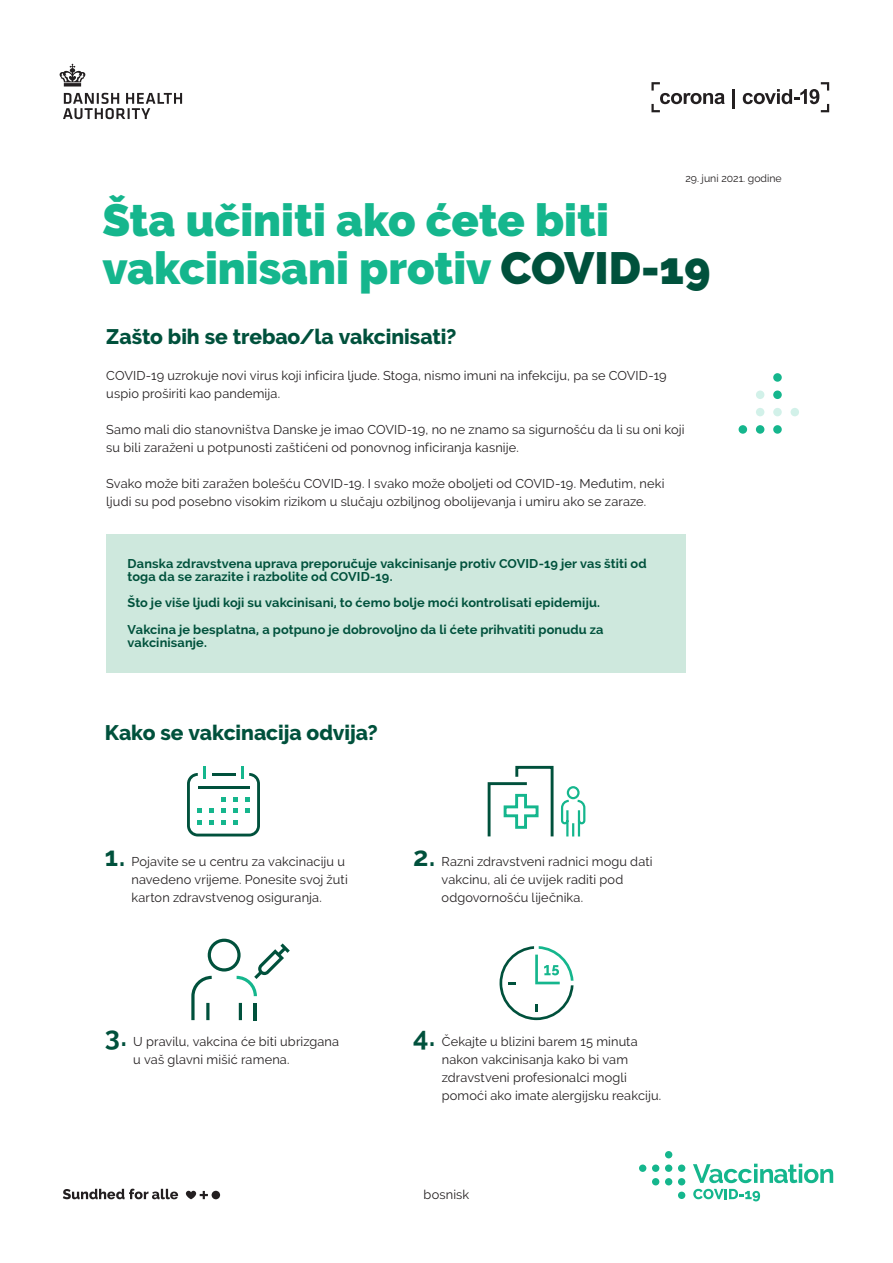
<style>
.page{position:relative;width:893px;height:1263px;background:#fff}
.page>*{position:absolute;margin:0;border:0;box-sizing:border-box;transform-origin:0 0}
.t1{font:900 45px/48px "Raleway";color:#15b68d}
.t2{font:800 21px "Raleway";letter-spacing:-.005em;color:#00513c}
.t3{font:12.75px/18px "Raleway";letter-spacing:.01em;color:#231f20}
.t4{font:700 12.75px/13.5px "Raleway";letter-spacing:.01em;color:#00513c}
.t5{font:10.5px "Raleway";color:#231f20}
.s1{color:#00513c}
.s2{font-weight:700;font-size:27px;color:#00513c}
</style>
<div class="page">
<svg style="left:60px;top:64px;width:25px;height:23px"></svg>
<svg style="left:63px;top:93px;width:119px;height:26px"></svg>
<svg style="left:651px;top:82px;width:74px;height:30px"></svg>
<hr style="left:732px;top:89px;width:3px;height:19px;background:#231f20">
<svg style="left:743px;top:82px;width:86px;height:30px"></svg>
<div style="left:106px;top:534px;width:579px;height:138px;background:#cee8dd"></div>
<svg style="left:487px;top:765px;width:99px;height:72px"></svg>
<svg style="left:499px;top:946px;width:74px;height:74px"></svg>
<svg style="left:187px;top:766px;width:73px;height:70px"></svg>
<svg style="left:191px;top:939px;width:99px;height:81px"></svg>
<div style="left:773px;top:373px;width:9px;height:9px;background:#15b68d;border-radius:50%"></div>
<div style="left:756px;top:390px;width:8px;height:9px;background:#d2f1e9;border-radius:50%"></div>
<div style="left:773px;top:390px;width:9px;height:9px;background:#15b68d;border-radius:50%"></div>
<div style="left:756px;top:408px;width:8px;height:8px;background:#d2f1e9;border-radius:50%"></div>
<div style="left:773px;top:408px;width:9px;height:8px;background:#d2f1e9;border-radius:50%"></div>
<div style="left:790px;top:408px;width:9px;height:8px;background:#d2f1e9;border-radius:50%"></div>
<div style="left:739px;top:425px;width:8px;height:9px;background:#15b68d;border-radius:50%"></div>
<div style="left:756px;top:425px;width:8px;height:9px;background:#15b68d;border-radius:50%"></div>
<div style="left:773px;top:425px;width:9px;height:9px;background:#15b68d;border-radius:50%"></div>
<svg style="left:63px;top:1189px;width:115px;height:10px"></svg>
<svg style="left:186px;top:1191px;width:34px;height:8px"></svg>
<div style="left:639px;top:1164px;width:7px;height:8px;background:#15b68d;border-radius:50%"></div>
<div style="left:665px;top:1178px;width:7px;height:7px;background:#15b68d;border-radius:50%"></div>
<div style="left:665px;top:1164px;width:7px;height:8px;background:#15b68d;border-radius:50%"></div>
<div style="left:665px;top:1151px;width:7px;height:7px;background:#15b68d;border-radius:50%"></div>
<div style="left:678px;top:1164px;width:7px;height:8px;background:#15b68d;border-radius:50%"></div>
<div style="left:678px;top:1178px;width:7px;height:7px;background:#15b68d;border-radius:50%"></div>
<div style="left:678px;top:1191px;width:7px;height:8px;background:#15b68d;border-radius:50%"></div>
<div style="left:652px;top:1164px;width:7px;height:8px;background:#15b68d;border-radius:50%"></div>
<div style="left:652px;top:1178px;width:7px;height:7px;background:#15b68d;border-radius:50%"></div>
<svg style="left:693px;top:1164px;width:140px;height:19px"></svg>
<svg style="left:693px;top:1189px;width:67px;height:12px"></svg>
<p class="t5" style="left:685px;top:172px;width:98px">29. juni 2021. godine</p>
<h1 class="t1" style="left:102px;top:197px;width:610px">Šta učiniti ako ćete biti vakcinisani protiv <span class="s1">COVID-19</span></h1>
<h2 class="t2" style="left:106px;top:324px;width:352px">Zašto bih se trebao/la vakcinisati?</h2>
<p class="t3" style="left:106px;top:366px;width:562px">COVID-19 uzrokuje novi virus koji inficira ljude. Stoga, nismo imuni na infekciju, pa se COVID-19 uspio proširiti kao pandemija.</p>
<p class="t3" style="left:106px;top:420px;width:580px">Samo mali dio stanovništva Danske je imao COVID-19, no ne znamo sa sigurnošću da li su oni koji su bili zaraženi u potpunosti zaštićeni od ponovnog inficiranja kasnije.</p>
<p class="t3" style="left:106px;top:474px;width:560px">Svako može biti zaražen bolešću COVID-19. I svako može oboljeti od COVID-19. Međutim, neki ljudi su pod posebno visokim rizikom u slučaju ozbiljnog obolijevanja i umiru ako se zaraze.</p>
<h3 class="t4" style="left:128px;top:556px;width:521px">Danska zdravstvena uprava preporučuje vakcinisanje protiv COVID-19 jer vas štiti od toga da se zarazite i razbolite od COVID-19.</h3>
<h3 class="t4" style="left:128px;top:590px;width:477px;line-height:26.2px">Što je više ljudi koji su vakcinisani, to ćemo bolje moći kontrolisati epidemiju.<br>Vakcina je besplatna, a potpuno je dobrovoljno da li ćete prihvatiti ponudu za</h3>
<h3 class="t4" style="left:128px;top:636px;width:81px">vakcinisanje.</h3>
<h2 class="t2" style="left:105px;top:720px;width:274px">Kako se vakcinacija odvija?</h2>
<p class="t3" style="left:132px;top:852px;width:218px;text-indent:-27px"><span class="s2">1.</span> Pojavite se u centru za vakcinaciju u navedeno vrijeme. Ponesite svoj žuti karton zdravstvenog osiguranja.</p>
<p class="t3" style="left:442px;top:852px;width:212px;text-indent:-28px"><span class="s2">2.</span> Razni zdravstveni radnici mogu dati vakcinu, ali će uvijek raditi pod odgovornošću liječnika.</p>
<p class="t3" style="left:133px;top:1032px;width:207px;text-indent:-28px"><span class="s2">3.</span> U pravilu, vakcina će biti ubrizgana u vaš glavni mišić ramena.</p>
<p class="t3" style="left:442px;top:1032px;width:221px;text-indent:-29px"><span class="s2">4.</span> Čekajte u blizini barem 15 minuta nakon vakcinisanja kako bi vam zdravstveni profesionalci mogli pomoći ako imate alergijsku reakciju.</p>
<p class="t3" style="left:424px;top:1186px;width:47px">bosnisk</p>
</div>
